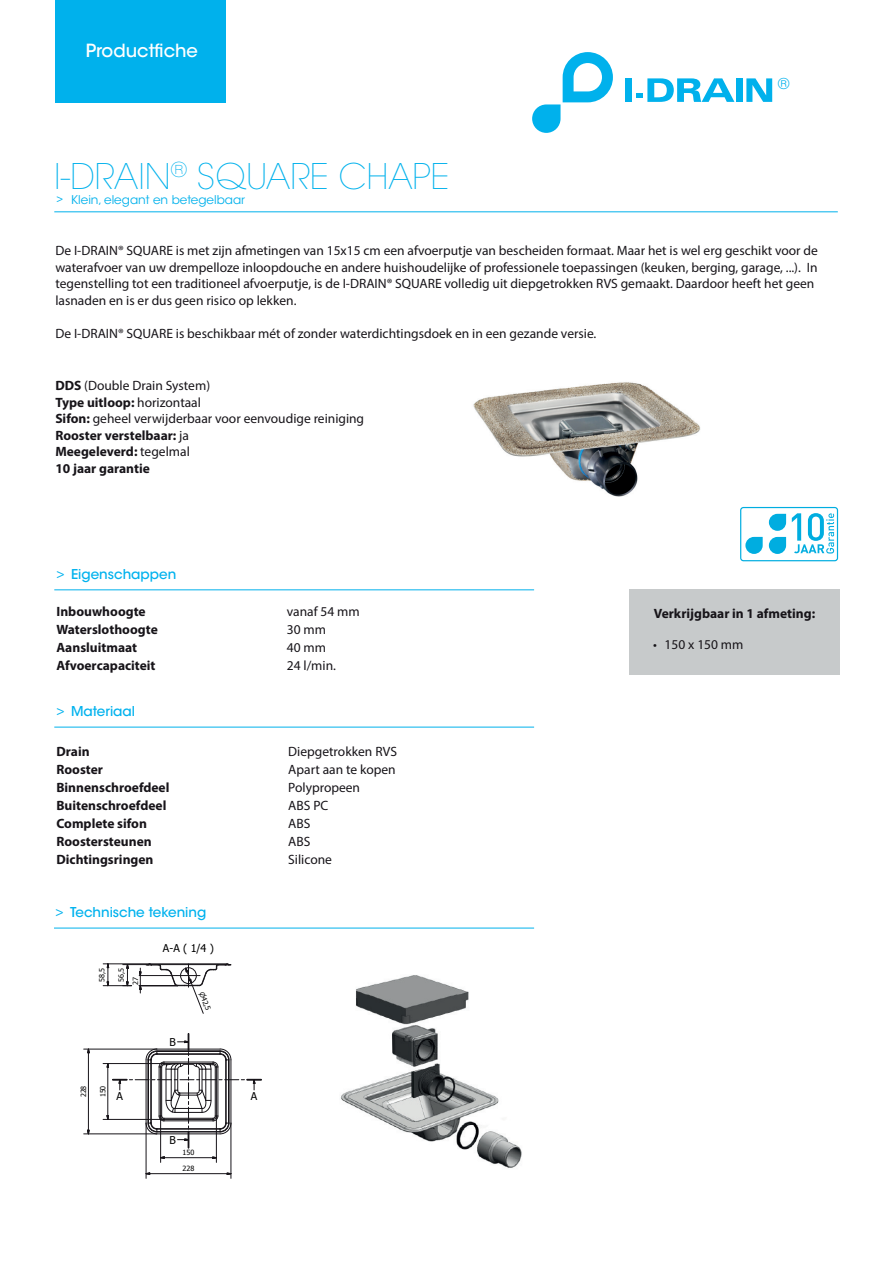
<style>
.page{position:relative;width:893px;height:1263px;background:#fff}
.page>*{position:absolute;margin:0;border:0;box-sizing:border-box;transform-origin:0 0}
.t1{font:200 35.1px "ITC Avant Garde Std";color:#00b1ec}
.t2{font:500 18px "ITC Avant Garde Std";color:#fff}
.t3{font:14.85px "ITC Avant Garde Std";color:#00b1ec}
.Bodytekst{font:13.5px/16.5px "Myriad Pro";color:#171419}
.t4{font:700 13.5px "Myriad Pro";color:#171419}
.t5{font:500 13.5px "ITC Avant Garde Std";color:#00b2ee}
.t6{font:13.5px "ITC Avant Garde Std";color:#00b2ee}
.t7{font:12px "ITC Avant Garde Std";color:#00b1ec}
.t8{font:11.1px "ITC Avant Garde Std";color:#00b1ec}
.t9{font:10.8px "Tahoma";color:#000001}
.t10{font:7.2px "Tahoma";letter-spacing:-.005em;color:#000001}
.s1{font-weight:700}
.s2{font-weight:400}
</style>
<div class="page">
<hr style="left:54px;top:211px;width:784px;height:1px;background:#00b1ec">
<svg style="left:532px;top:52px;width:81px;height:81px"></svg>
<div style="left:625px;top:78px;width:7px;height:24px;background:#00b1ec"></div>
<div style="left:736px;top:78px;width:7px;height:24px;background:#00b1ec"></div>
<svg style="left:746px;top:78px;width:26px;height:24px"></svg>
<svg style="left:636px;top:78px;width:98px;height:24px"></svg>
<div style="left:55px;top:0;width:171px;height:102px;background:#00b1ec"></div>
<img style="left:473px;top:382px;width:227px;height:115px">
<hr style="left:54px;top:928px;width:480px;height:1px;background:#00b1ec">
<hr style="left:54px;top:589px;width:480px;height:1px;background:#00b1ec">
<hr style="left:54px;top:727px;width:480px;height:1px;background:#00b1ec">
<div style="left:629px;top:589px;width:210px;height:86px;background:#c7cacb"></div>
<img style="left:340px;top:975px;width:182px;height:193px">
<svg style="left:83px;top:963px;width:179px;height:216px"></svg>
<svg style="left:159px;top:1156px;width:6px;height:3px"></svg>
<svg style="left:212px;top:1156px;width:6px;height:3px"></svg>
<hr style="left:164px;top:1157px;width:49px;height:1px;background:#171419">
<hr style="left:160px;top:1116px;width:1px;height:46px;background:#171419">
<hr style="left:216px;top:1116px;width:1px;height:46px;background:#171419">
<svg style="left:144px;top:1172px;width:6px;height:3px"></svg>
<svg style="left:227px;top:1172px;width:35px;height:7px"></svg>
<hr style="left:150px;top:1173px;width:77px;height:1px;background:#171419">
<hr style="left:231px;top:1123px;width:1px;height:55px;background:#171419">
<hr style="left:146px;top:1123px;width:1px;height:55px;background:#171419">
<svg style="left:107px;top:1034px;width:154px;height:114px"></svg>
<hr style="left:108px;top:1067px;width:1px;height:48px;background:#171419">
<hr style="left:103px;top:1063px;width:61px;height:1px;background:#171419">
<hr style="left:103px;top:1119px;width:61px;height:1px;background:#171419">
<svg style="left:87px;top:1130px;width:3px;height:6px"></svg>
<svg style="left:87px;top:1047px;width:3px;height:9px"></svg>
<hr style="left:88px;top:1053px;width:1px;height:77px;background:#171419">
<hr style="left:84px;top:1049px;width:73px;height:1px;background:#171419">
<hr style="left:84px;top:1133px;width:73px;height:1px;background:#171419">
<svg style="left:740px;top:507px;width:98px;height:54px"></svg>
<svg style="left:103px;top:963px;width:128px;height:51px"></svg>
<p class="t2" style="left:86px;top:40px;width:114px">Productfiche</p>
<p class="t1" style="left:54px;top:155px;width:397px">I-DRAIN<sup>®</sup> SQUARE CHAPE</p>
<p class="t8" style="left:57px;top:191px;width:8px">&gt;</p>
<p class="t7" style="left:71px;top:192px;width:176px">Klein, elegant en betegelbaar</p>
<p class="t3" style="left:778px;top:74px;width:13px">®</p>
<p class="Bodytekst" style="left:55px;top:242px;width:764px">De I-DRAIN® SQUARE is met zijn afmetingen van 15x15 cm een afvoerputje van bescheiden formaat. Maar het is wel erg geschikt voor de waterafvoer van uw drempelloze inloopdouche en andere huishoudelijke of professionele toepassingen (keuken, berging, garage, ...). In tegenstelling tot een traditioneel afvoerputje, is de I-DRAIN® SQUARE volledig uit diepgetrokken RVS gemaakt. Daardoor heeft het geen lasnaden en is er dus geen risico op lekken.</p>
<p class="Bodytekst" style="left:55px;top:324px;width:543px">De I-DRAIN® SQUARE is beschikbaar mét of zonder waterdichtingsdoek en in een gezande versie.</p>
<p class="Bodytekst" style="left:55px;top:377px;width:156px"><span class="s1">DDS</span> (Double Drain System)</p>
<p class="t4" style="left:55px;top:393px;width:147px">Type uitloop: <span class="s2">horizontaal</span></p>
<p class="Bodytekst" style="left:55px;top:410px;width:310px"><span class="s1">Sifon:</span> geheel verwijderbaar voor eenvoudige reiniging</p>
<p class="t4" style="left:55px;top:426px;width:135px">Rooster verstelbaar: <span class="s2">ja</span></p>
<p class="t4" style="left:55px;top:443px;width:136px">Meegeleverd: <span class="s2">tegelmal</span></p>
<p class="t4" style="left:55px;top:459px;width:96px">10 jaar garantie</p>
<p class="t6" style="left:56px;top:565px;width:10px">&gt;</p>
<p class="t5" style="left:71px;top:566px;width:107px">Eigenschappen</p>
<p class="t4" style="left:56px;top:603px;width:91px">Inbouwhoogte</p>
<p class="t4" style="left:56px;top:621px;width:103px">Waterslothoogte</p>
<p class="t4" style="left:56px;top:639px;width:82px">Aansluitmaat</p>
<p class="t4" style="left:56px;top:657px;width:101px">Afvoercapaciteit</p>
<p class="t6" style="left:56px;top:702px;width:10px">&gt;</p>
<p class="t5" style="left:71px;top:703px;width:66px">Materiaal</p>
<p class="t4" style="left:56px;top:743px;width:35px">Drain</p>
<p class="t4" style="left:56px;top:761px;width:48px">Rooster</p>
<p class="t4" style="left:56px;top:779px;width:115px">Binnenschroefdeel</p>
<p class="t4" style="left:56px;top:797px;width:111px">Buitenschroefdeel</p>
<p class="t4" style="left:56px;top:815px;width:92px">Complete sifon</p>
<p class="t4" style="left:56px;top:833px;width:97px">Roostersteunen</p>
<p class="t4" style="left:56px;top:851px;width:99px">Dichtingsringen</p>
<p class="t6" style="left:56px;top:903px;width:10px">&gt;</p>
<p class="t5" style="left:70px;top:904px;width:138px">Technische tekening</p>
<p class="t10" style="left:97px;top:982px;width:15px;rotate:-90deg">58,5</p>
<p class="t10" style="left:116px;top:982px;width:15px;rotate:-90deg">56,5</p>
<p class="t10" style="left:131px;top:984px;width:9px;rotate:-90deg">27</p>
<p class="t9" style="left:163px;top:941px;width:53px">A-A ( 1/4 )</p>
<p class="t9" style="left:169px;top:1034px;width:8px">B</p>
<p class="t10" style="left:208px;top:995px;width:15px;rotate:69deg">42,5</p>
<p class="t10" style="left:79px;top:1097px;width:13px;rotate:-90deg">228</p>
<p class="t10" style="left:98px;top:1097px;width:13px;rotate:-90deg">150</p>
<p class="t9" style="left:116px;top:1089px;width:8px">A</p>
<p class="t9" style="left:251px;top:1089px;width:8px">A</p>
<p class="t9" style="left:169px;top:1132px;width:8px">B</p>
<p class="t10" style="left:183px;top:1148px;width:13px">150</p>
<p class="t10" style="left:183px;top:1164px;width:13px">228</p>
<p class="Bodytekst" style="left:287px;top:603px;width:74px">vanaf 54 mm</p>
<p class="Bodytekst" style="left:287px;top:621px;width:41px">30 mm</p>
<p class="Bodytekst" style="left:287px;top:639px;width:41px">40 mm</p>
<p class="Bodytekst" style="left:287px;top:657px;width:51px">24 l/min.</p>
<p class="Bodytekst" style="left:288px;top:743px;width:110px">Diepgetrokken RVS</p>
<p class="Bodytekst" style="left:288px;top:761px;width:109px">Apart aan te kopen</p>
<p class="Bodytekst" style="left:288px;top:779px;width:73px">Polypropeen</p>
<p class="Bodytekst" style="left:288px;top:797px;width:42px">ABS PC</p>
<p class="Bodytekst" style="left:288px;top:815px;width:24px">ABS</p>
<p class="Bodytekst" style="left:288px;top:833px;width:24px">ABS</p>
<p class="Bodytekst" style="left:288px;top:851px;width:45px">Silicone</p>
<p class="t4" style="left:654px;top:605px;width:163px">Verkrijgbaar in 1 afmeting:</p>
<p class="Bodytekst" style="left:653px;top:636px;width:92px">• 150 x 150 mm</p>
</div>
